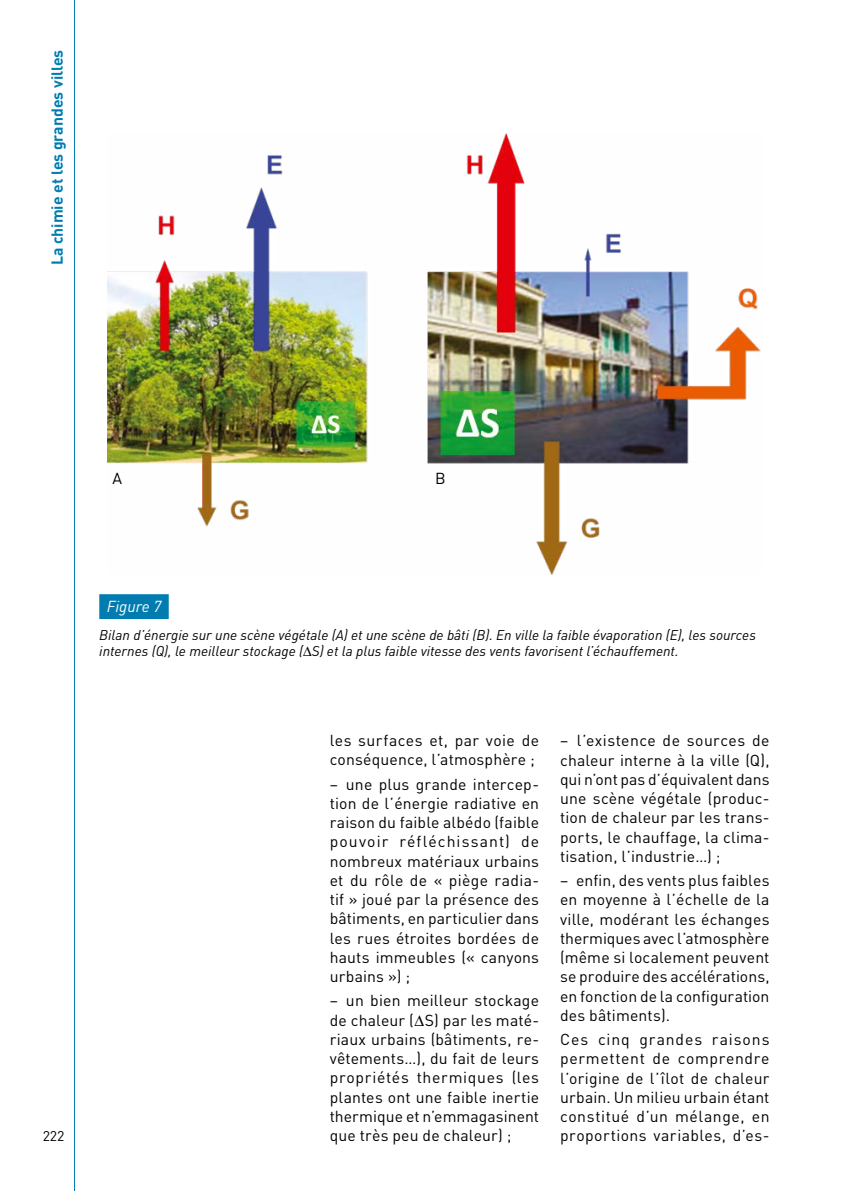
<style>
.page{position:relative;width:844px;height:1191px;background:#fff}
.page>*{position:absolute;margin:0;border:0;box-sizing:border-box;transform-origin:0 0}
.t1{font:15.75px/19.2px "DIN";letter-spacing:.01em;color:#000;text-align:justify}
.t2{font:700 15.75px "DIN";color:#007cb0}
.t3{font:italic 15.75px "DIN";color:#fff}
.t4{font:italic 14px/16.8px "DIN";color:#000}
.t5{font:14px "DIN";color:#000}
</style>
<div class="page">
<svg style="left:74px;top:0;width:1px;height:1191px"></svg>
<div style="left:99px;top:594px;width:70px;height:25px;background:#007cb0"></div>
<img style="left:107px;top:134px;width:654px;height:440px">
<p class="t2" style="left:47px;top:265px;width:217px;rotate:-90deg">La chimie et les grandes villes</p>
<p class="t1" style="left:112px;top:468px;width:11px">A</p>
<p class="t1" style="left:435px;top:468px;width:12px">B</p>
<p class="t5" style="left:43px;top:1127px;width:23px">222</p>
<p class="t3" style="left:107px;top:596px;width:56px">Figure 7</p>
<p class="t4" style="left:99px;top:626px;width:658px">Bilan d’énergie sur une scène végétale (A) et une scène de bâti (B). En ville la faible évaporation (E), les sources internes (Q), le meilleur stockage ( S) et la plus faible vitesse des vents favorisent l’échauffement.</p>
<p class="t1" style="left:329px;top:730px;width:211px">les surfaces et, par voie de conséquence, l’atmosphère ;</p>
<p class="t1" style="left:329px;top:774px;width:211px">– une plus grande intercep&shy;tion de l’énergie radiative en raison du faible albédo (faible pouvoir réfléchissant) de nombreux matériaux urbains et du rôle de « piège radia&shy;tif » joué par la présence des bâtiments, en particulier dans les rues étroites bordées de hauts immeubles (« canyons urbains ») ;</p>
<p class="t1" style="left:329px;top:990px;width:211px">– un bien meilleur stockage de chaleur ( S) par les maté&shy;riaux urbains (bâtiments, re&shy;vêtements…), du fait de leurs propriétés thermiques (les plantes ont une faible inertie thermique et n’emmagasinent que très peu de chaleur) ;</p>
<p class="t1" style="left:560px;top:730px;width:211px">– l’existence de sources de chaleur interne à la ville (Q), qui n’ont pas d’équivalent dans une scène végétale (produc&shy;tion de chaleur par les trans&shy;ports, le chauffage, la clima&shy;tisation, l’industrie…) ;</p>
<p class="t1" style="left:560px;top:870px;width:211px">– enfin, des vents plus faibles en moyenne à l’échelle de la ville, modérant les échanges thermiques avec l’atmosphère (même si localement peuvent se produire des accélérations, en fonction de la configuration des bâtiments).</p>
<p class="t1" style="left:560px;top:1029px;width:211px">Ces cinq grandes raisons permettent de comprendre l’origine de l’îlot de chaleur urbain. Un milieu urbain étant constitué d’un mélange, en proportions variables, d’es-</p>
</div>
